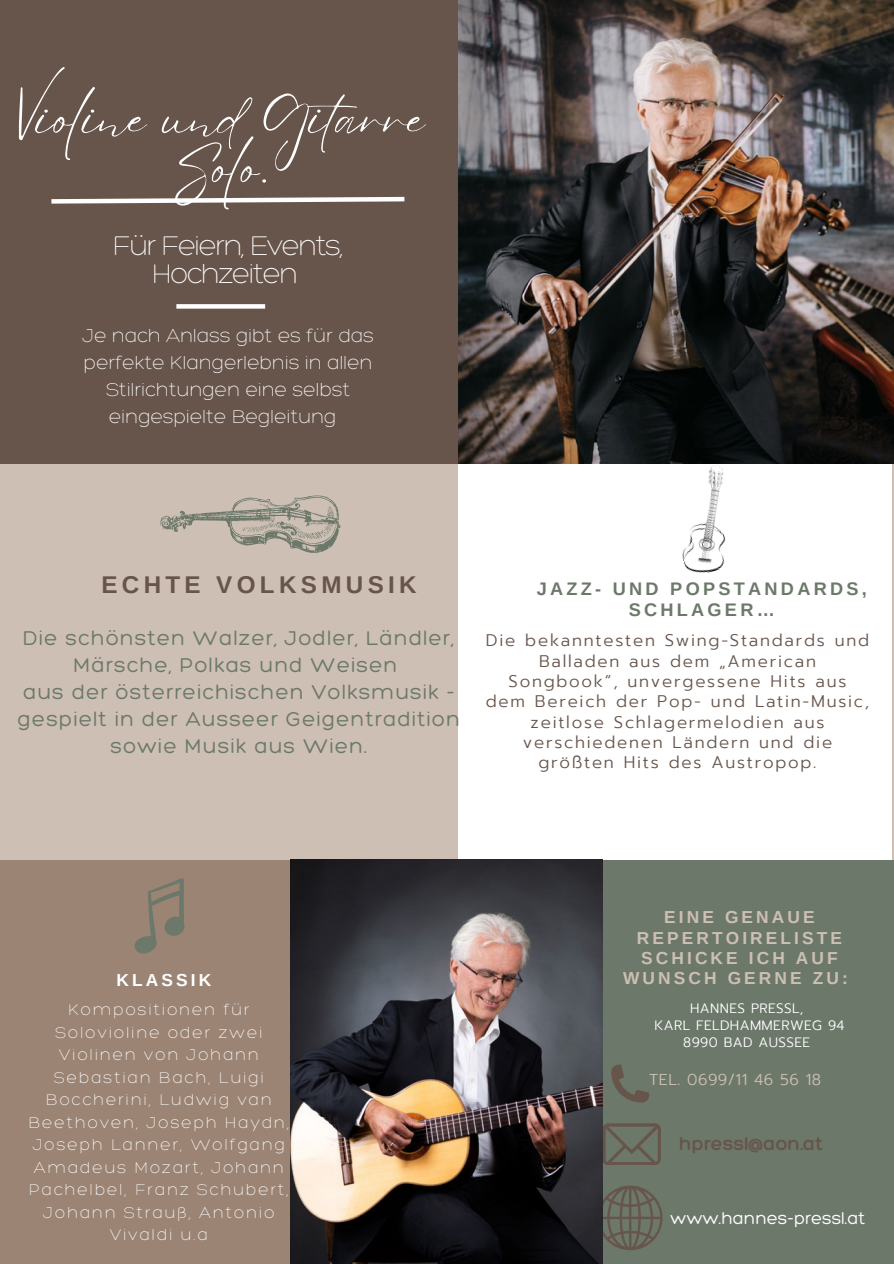
<style>
.page{position:relative;width:894px;height:1264px;background:#fff}
.page>*{position:absolute;margin:0;border:0;box-sizing:border-box;transform-origin:0 0}
.t1{font:51.9px/49.3px "Eyesome Script";letter-spacing:.01em;color:#fff;text-align:center}
.t2{font:300 29.25px/28.2px "Hero";letter-spacing:-.055em;color:#fff;text-align:center}
.t3{font:700 24.15px "Arimo";letter-spacing:.18em;color:#67554b}
.t4{font:300 21.6px/27px "Hero";letter-spacing:.045em;color:#6c796a;text-align:center}
.t5{font:300 19.95px/27.2px "Hero";color:#fff;text-align:center}
.t6{font:300 19.8px "Hero";color:#67554b}
.t7{font:700 18.15px/21.1px "Arimo";letter-spacing:.18em;color:#6c796a;text-align:center}
.t8{font:300 17.85px "Hero";color:#fff}
.t9{font:700 17.4px "Arimo";letter-spacing:.18em;color:#fff}
.t10{font:700 17.25px/20.2px "Arimo";letter-spacing:.18em;color:#cdbfb3;text-align:center}
.t11{font:300 16.8px/22.5px "Hero";letter-spacing:.11em;color:#fff;text-align:center}
.t12{font:300 16.8px/20.2px "Prompt";letter-spacing:.105em;color:#67554b;text-align:center}
.t13{font:300 15.75px "Prompt";letter-spacing:.03em;color:#cdbfb3}
.t14{font:300 13.5px "Prompt";letter-spacing:.03em;color:#fff}
</style>
<div class="page">
<div style="left:0;top:0;width:893px;height:1263px;background:#cdbfb3"></div>
<div style="left:0;top:0;width:474px;height:463px;background:#67554b"></div>
<div style="left:458px;top:463px;width:433px;height:404px;background:#fff"></div>
<div style="left:0;top:859px;width:342px;height:404px;background:#9b8474"></div>
<div style="left:583px;top:859px;width:310px;height:404px;background:#6c796a"></div>
<svg style="left:611px;top:1064px;width:38px;height:38px"></svg>
<svg style="left:160px;top:495px;width:181px;height:58px"></svg>
<img style="left:660px;top:463px;width:89px;height:110px">
<svg style="left:51px;top:196px;width:354px;height:8px"></svg>
<svg style="left:176px;top:304px;width:89px;height:4px"></svg>
<svg style="left:134px;top:878px;width:50px;height:76px"></svg>
<svg style="left:602px;top:1123px;width:58px;height:41px"></svg>
<svg style="left:602px;top:1185px;width:60px;height:65px"></svg>
<img style="left:290px;top:859px;width:312px;height:404px">
<img style="left:458px;top:0;width:435px;height:463px">
<p class="t1" style="left:16px;top:90px;width:410px">Violine und Gitarre<br>Solo.</p>
<p class="t2" style="left:113px;top:230px;width:232px">Für Feiern, Events,<br>Hochzeiten</p>
<p class="t5" style="left:82px;top:321px;width:293px">Je nach Anlass gibt es für das perfekte Klangerlebnis in allen<br>Stilrichtungen eine selbst eingespielte Begleitung</p>
<p class="t3" style="left:101px;top:571px;width:317px">ECHTE VOLKSMUSIK</p>
<p class="t7" style="left:536px;top:578px;width:331px">JAZZ- UND POPSTANDARDS,<br>SCHLAGER…</p>
<p class="t12" style="left:485px;top:630px;width:385px">Die bekanntesten Swing-Standards und<br>Balladen aus dem „American<br>Songbook“, unvergessene Hits aus<br>dem Bereich der Pop- und Latin-Music, zeitlose Schlagermelodien aus verschiedenen Ländern und die größten Hits des Austropop.</p>
<p class="t4" style="left:24px;top:624px;width:432px">Die schönsten Walzer, Jodler, Ländler,<br>Märsche, Polkas und Weisen</p>
<p class="t4" style="left:18px;top:678px;width:444px">aus der österreichischen Volksmusik - gespielt in der Ausseer Geigentradition sowie Musik aus Wien.</p>
<p class="t9" style="left:116px;top:970px;width:96px">KLASSIK</p>
<p class="t11" style="left:28px;top:998px;width:262px">Kompositionen für<br>Solovioline oder zwei<br>Violinen von Johann<br>Sebastian Bach, Luigi<br>Boccherini, Ludwig van<br>Beethoven, Joseph Haydn,<br>Joseph Lanner, Wolfgang<br>Amadeus Mozart, Johann<br>Pachelbel, Franz Schubert,<br>Johann Strauß, Antonio<br>Vivaldi u.a</p>
<p class="t10" style="left:623px;top:907px;width:226px">EINE GENAUE<br>REPERTOIRELISTE<br>SCHICKE ICH AUF<br>WUNSCH GERNE ZU:</p>
<p class="t14" style="left:690px;top:998px;width:115px">HANNES PRESSL,</p>
<p class="t14" style="left:654px;top:1015px;width:191px">KARL FELDHAMMERWEG 94</p>
<p class="t14" style="left:683px;top:1032px;width:128px">8990 BAD AUSSEE</p>
<p class="t13" style="left:649px;top:1068px;width:173px">TEL. 0699/11 46 56 18</p>
<p class="t6" style="left:678px;top:1130px;width:145px">hpressl@aon.at</p>
<p class="t8" style="left:670px;top:1206px;width:196px">www.hannes-pressl.at</p>
</div>
